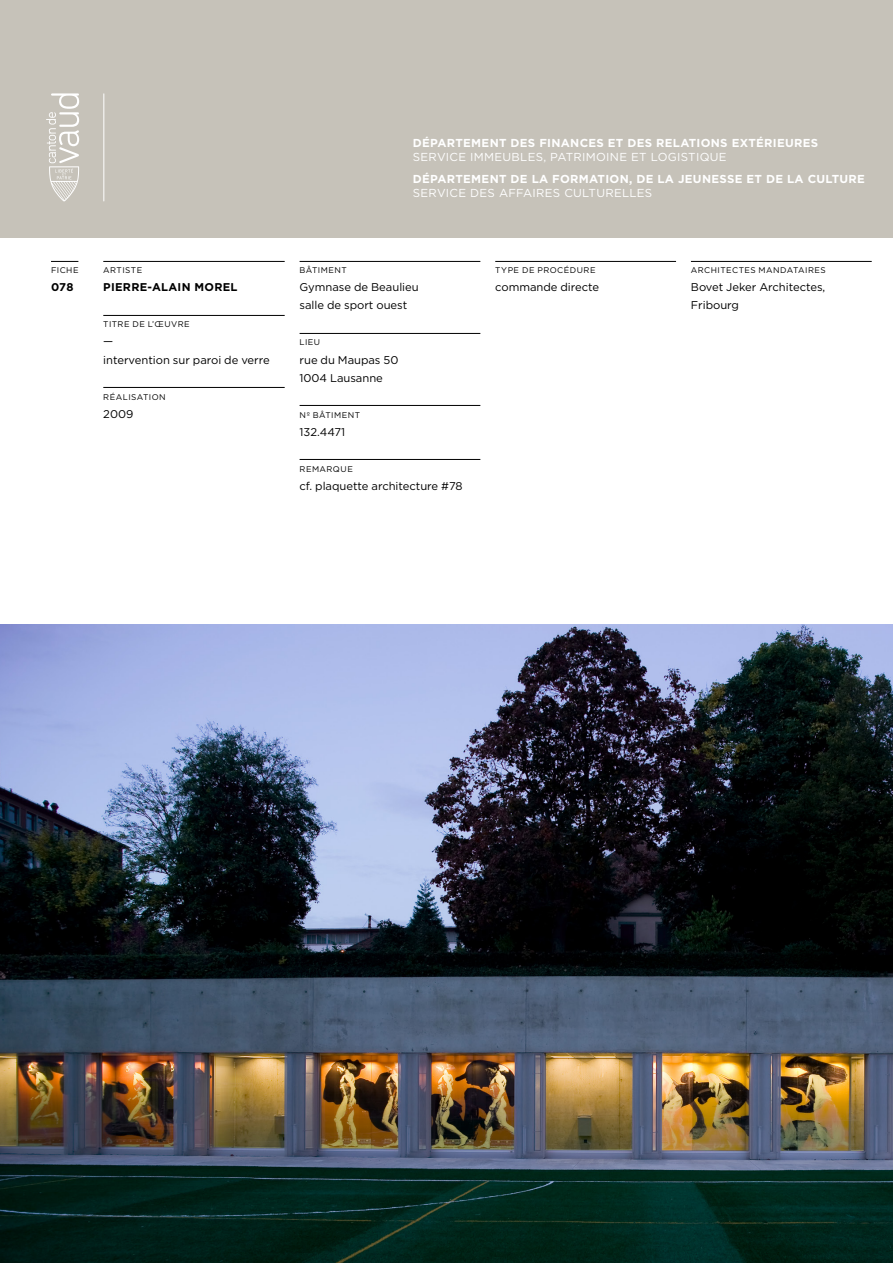
<style>
.page{position:relative;width:893px;height:1263px;background:#fff}
.page>*{position:absolute;margin:0;border:0;box-sizing:border-box;transform-origin:0 0}
.t1{font:700 11.55px "Gotham";letter-spacing:.025em;color:#fff}
.t2{font:11.55px "Gotham";letter-spacing:.025em;color:#fff}
.t3{font:11.25px/18px "Gotham";letter-spacing:-.005em;color:#000}
.t4{font:700 11.25px "Gotham";letter-spacing:.025em;color:#000}
.t5{font:8.25px "Gotham";letter-spacing:.055em;color:#000}
</style>
<div class="page">
<img style="left:0;top:625px;width:893px;height:638px">
<hr style="left:103px;top:261px;width:182px;height:1px;background:#000">
<hr style="left:103px;top:315px;width:182px;height:1px;background:#000">
<hr style="left:103px;top:387px;width:182px;height:1px;background:#000">
<hr style="left:300px;top:261px;width:180px;height:1px;background:#000">
<hr style="left:300px;top:333px;width:180px;height:1px;background:#000">
<hr style="left:300px;top:405px;width:180px;height:1px;background:#000">
<hr style="left:300px;top:459px;width:180px;height:1px;background:#000">
<hr style="left:495px;top:261px;width:181px;height:1px;background:#000">
<svg style="left:51px;top:261px;width:27px;height:1px"></svg>
<hr style="left:691px;top:261px;width:181px;height:1px;background:#000">
<div style="left:0;top:0;width:893px;height:237px;background:#c6c2b9"></div>
<svg style="left:46px;top:93px;width:33px;height:108px"></svg>
<hr style="left:103px;top:93px;width:1px;height:108px;background:#fff">
<p class="t5" style="left:51px;top:265px;width:29px">FICHE</p>
<p class="t4" style="left:51px;top:280px;width:24px">078</p>
<p class="t5" style="left:103px;top:265px;width:40px">ARTISTE</p>
<p class="t4" style="left:103px;top:280px;width:136px">PIERRE-ALAIN MOREL</p>
<p class="t5" style="left:103px;top:319px;width:88px">TITRE DE L’ŒUVRE</p>
<p class="t3" style="left:103px;top:332px;width:168px">—<br>intervention sur paroi de verre</p>
<p class="t5" style="left:103px;top:391px;width:64px">RÉALISATION</p>
<p class="t3" style="left:103px;top:404px;width:32px">2009</p>
<p class="t1" style="left:413px;top:135px;width:407px">DÉPARTEMENT DES FINANCES ET DES RELATIONS EXTÉRIEURES</p>
<p class="t2" style="left:413px;top:149px;width:315px">SERVICE IMMEUBLES, PATRIMOINE ET LOGISTIQUE</p>
<p class="t1" style="left:413px;top:171px;width:454px">DÉPARTEMENT DE LA FORMATION, DE LA JEUNESSE ET DE LA CULTURE</p>
<p class="t2" style="left:413px;top:185px;width:241px">SERVICE DES AFFAIRES CULTURELLES</p>
<p class="t5" style="left:300px;top:265px;width:49px">BÂTIMENT</p>
<p class="t3" style="left:300px;top:278px;width:121px">Gymnase de Beaulieu salle de sport ouest</p>
<p class="t5" style="left:300px;top:337px;width:22px">LIEU</p>
<p class="t3" style="left:300px;top:350px;width:100px">rue du Maupas 50<br>1004 Lausanne</p>
<p class="t5" style="left:300px;top:409px;width:62px">Nº BÂTIMENT</p>
<p class="t3" style="left:300px;top:422px;width:47px">132.4471</p>
<p class="t5" style="left:300px;top:463px;width:55px">REMARQUE</p>
<p class="t3" style="left:300px;top:476px;width:165px">cf. plaquette architecture #78</p>
<p class="t5" style="left:495px;top:265px;width:102px">TYPE DE PROCÉDURE</p>
<p class="t3" style="left:495px;top:278px;width:105px">commande directe</p>
<p class="t5" style="left:691px;top:265px;width:136px">ARCHITECTES MANDATAIRES</p>
<p class="t3" style="left:691px;top:278px;width:136px">Bovet Jeker Architectes,<br>Fribourg</p>
</div>
